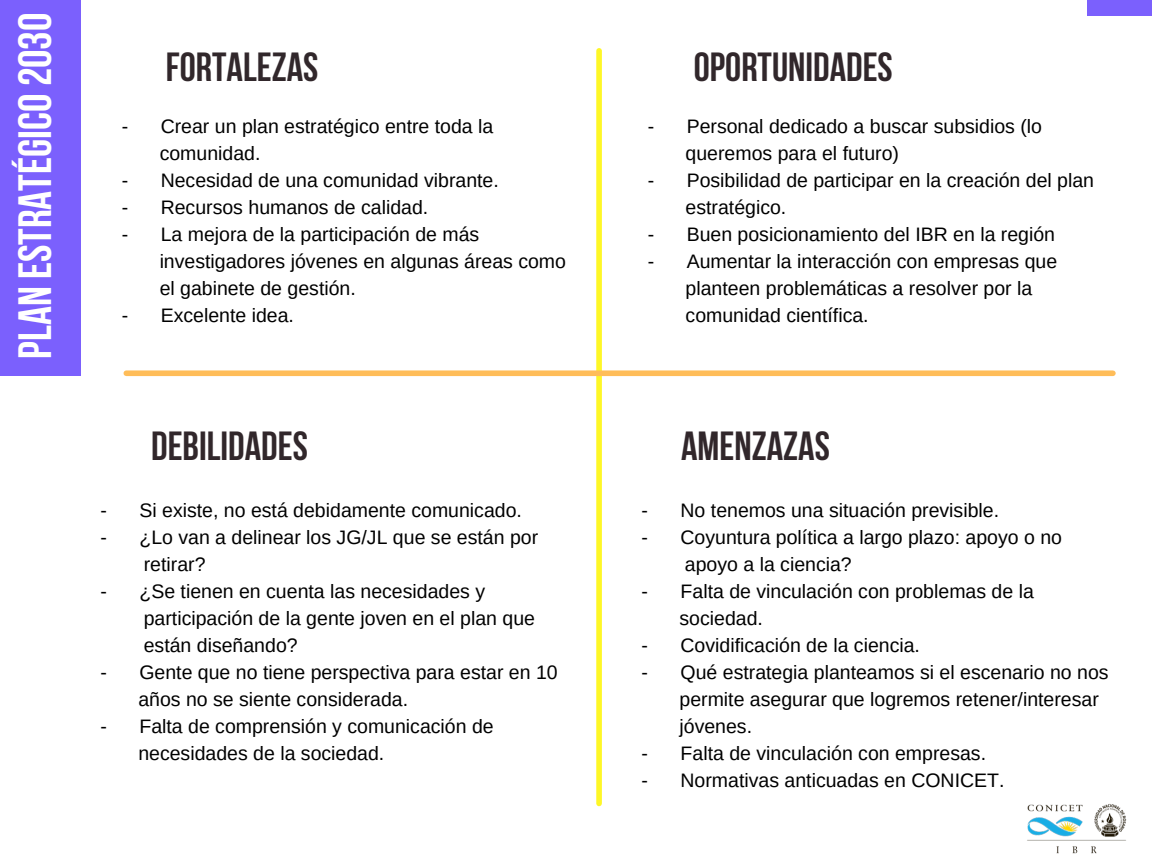
<style>
.page{position:relative;width:1152px;height:864px;background:#fff}
.page>*{position:absolute;margin:0;border:0;box-sizing:border-box;transform-origin:0 0}
.t1{font:700 46.5px "Bebas Neue";color:#fff}
.t2{font:700 40.5px "Bebas Neue";color:#31272b}
.t3{font:19.5px "Arimo";color:#000}
</style>
<div class="page">
<div style="left:0;top:0;width:80px;height:375px;background:#785dfd"></div>
<div style="left:1087px;top:0;width:65px;height:16px;background:#785dfd"></div>
<img style="left:1027px;top:804px;width:100px;height:50px">
<div style="left:596px;top:51px;width:6px;height:752px;background:#fef727"></div>
<div style="left:126px;top:370px;width:987px;height:6px;background:#ffbd59"></div>
<p class="t1" style="left:16px;top:359px;width:348px;rotate:-90deg">planestratégico2030</p>
<p class="t2" style="left:166px;top:51px;width:154px">FORTALEZAS</p>
<p class="t2" style="left:694px;top:51px;width:201px">OPORTUNIDADES</p>
<p class="t3" style="left:122px;top:116px;width:373px">- Crear un plan estratégico entre toda la</p>
<p class="t3" style="left:160px;top:143px;width:102px">comunidad.</p>
<p class="t3" style="left:122px;top:170px;width:379px">- Necesidad de una comunidad vibrante.</p>
<p class="t3" style="left:122px;top:197px;width:308px">- Recursos humanos de calidad.</p>
<p class="t3" style="left:122px;top:224px;width:359px">- La mejora de la participación de más</p>
<p class="t3" style="left:160px;top:251px;width:408px">investigadores jóvenes en algunas áreas como</p>
<p class="t3" style="left:160px;top:278px;width:198px">el gabinete de gestión.</p>
<p class="t3" style="left:122px;top:305px;width:174px">- Excelente idea.</p>
<p class="t3" style="left:648px;top:116px;width:396px">- Personal dedicado a buscar subsidios (lo</p>
<p class="t3" style="left:686px;top:143px;width:215px">queremos para el futuro)</p>
<p class="t3" style="left:648px;top:170px;width:448px">- Posibilidad de participar en la creación del plan</p>
<p class="t3" style="left:686px;top:197px;width:102px">estratégico.</p>
<p class="t3" style="left:648px;top:224px;width:409px">- Buen posicionamiento del IBR en la región</p>
<p class="t3" style="left:648px;top:251px;width:411px">- Aumentar la interacción con empresas que</p>
<p class="t3" style="left:686px;top:278px;width:348px">planteen problemáticas a resolver por la</p>
<p class="t3" style="left:686px;top:305px;width:185px">comunidad científica.</p>
<p class="t2" style="left:151px;top:430px;width:158px">DEBILIDADES</p>
<p class="t2" style="left:681px;top:430px;width:150px">AMENZAZAS</p>
<p class="t3" style="left:100px;top:499px;width:423px">- Si existe, no está debidamente comunicado.</p>
<p class="t3" style="left:100px;top:526px;width:439px">- ¿Lo van a delinear los JG/JL que se están por</p>
<p class="t3" style="left:144px;top:553px;width:63px">retirar?</p>
<p class="t3" style="left:100px;top:580px;width:386px">- ¿Se tienen en cuenta las necesidades y</p>
<p class="t3" style="left:144px;top:607px;width:393px">participación de la gente joven en el plan que</p>
<p class="t3" style="left:144px;top:634px;width:155px">están diseñando?</p>
<p class="t3" style="left:100px;top:661px;width:459px">- Gente que no tiene perspectiva para estar en 10</p>
<p class="t3" style="left:138px;top:688px;width:271px">años no se siente considerada.</p>
<p class="t3" style="left:100px;top:715px;width:395px">- Falta de comprensión y comunicación de</p>
<p class="t3" style="left:138px;top:742px;width:248px">necesidades de la sociedad.</p>
<p class="t3" style="left:642px;top:499px;width:359px">- No tenemos una situación previsible.</p>
<p class="t3" style="left:642px;top:526px;width:422px">- Coyuntura política a largo plazo: apoyo o no</p>
<p class="t3" style="left:685px;top:553px;width:168px">apoyo a la ciencia?</p>
<p class="t3" style="left:642px;top:580px;width:394px">- Falta de vinculación con problemas de la</p>
<p class="t3" style="left:680px;top:607px;width:85px">sociedad.</p>
<p class="t3" style="left:642px;top:634px;width:280px">- Covidificación de la ciencia.</p>
<p class="t3" style="left:642px;top:661px;width:469px">- Qué estrategia planteamos si el escenario no nos</p>
<p class="t3" style="left:680px;top:688px;width:421px">permite asegurar que logremos retener/interesar</p>
<p class="t3" style="left:680px;top:715px;width:74px">jóvenes.</p>
<p class="t3" style="left:642px;top:742px;width:346px">- Falta de vinculación con empresas.</p>
<p class="t3" style="left:642px;top:769px;width:364px">- Normativas anticuadas en CONICET.</p>
</div>
